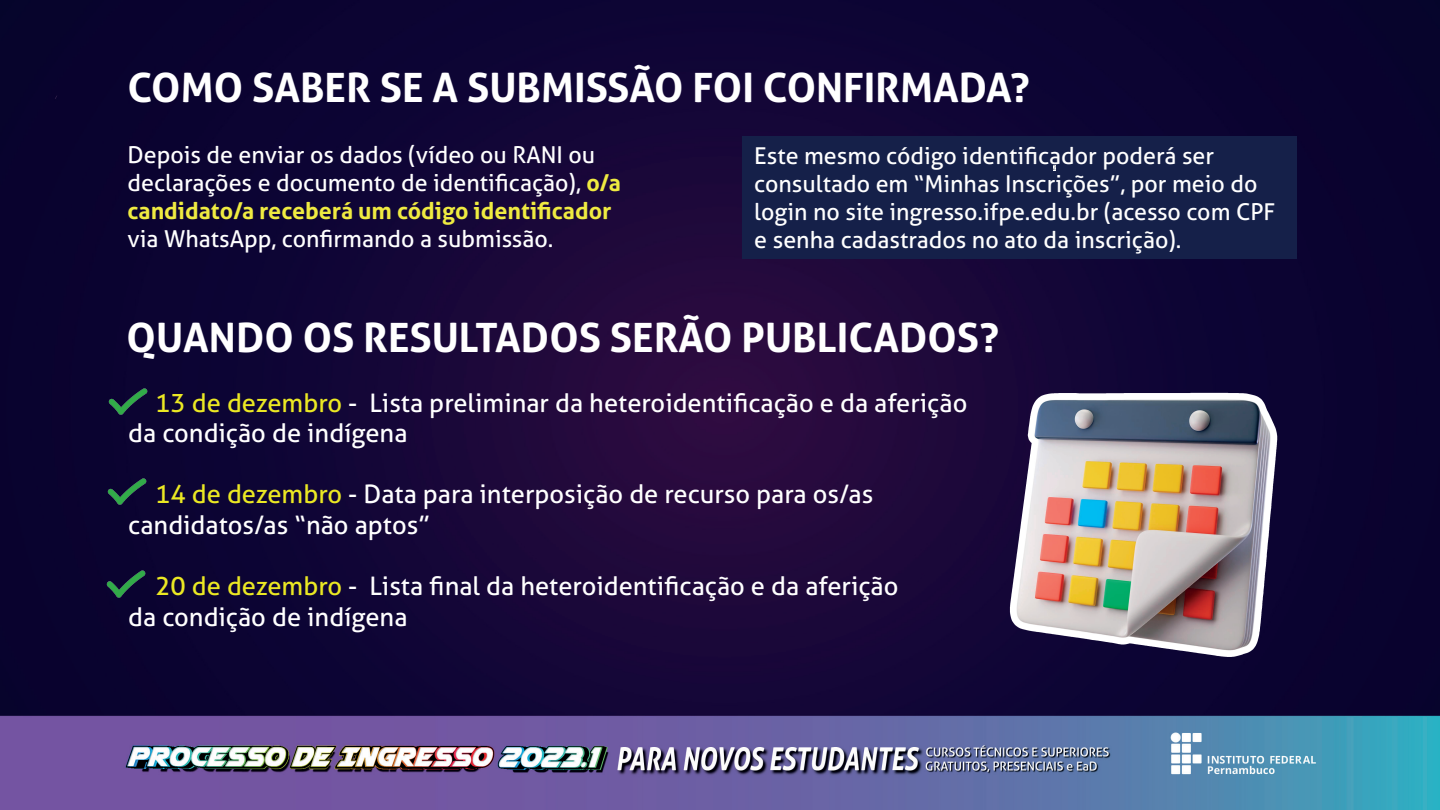
<style>
.page{position:relative;width:1440px;height:810px;background:#fff}
.page>*{position:absolute;margin:0;border:0;box-sizing:border-box;transform-origin:0 0}
.t1{font:700 40.5px "Aller";color:#fff}
.t2{font:25.5px/30.6px "Aller";color:#fff}
.t3{font:23.25px/27.9px "Aller";color:#fff}
.t4{font:300 6.38px "Open Sans";color:#243446}
.s1{font-weight:700;color:#efeb41}
.s2{color:#ebe823}
</style>
<div class="page">
<img style="left:0;top:0;width:1440px;height:810px">
<div style="left:742px;top:136px;width:556px;height:122px;background:#152049"></div>
<svg style="left:1053px;top:165px;width:3px;height:5px"></svg>
<img style="left:109px;top:387px;width:39px;height:28px">
<img style="left:108px;top:477px;width:39px;height:28px">
<img style="left:106px;top:570px;width:39px;height:28px">
<img style="left:978px;top:358px;width:331px;height:331px">
<h1 class="t1" style="left:128px;top:63px;width:904px">COMO SABER SE A SUBMISSÃO FOI CONFIRMADA?</h1>
<p class="t3" style="left:128px;top:141px;width:495px">Depois de enviar os dados (vídeo ou RANI ou declarações e documento de identificação), <span class="s1">o/a candidato/a receberá um código identificador</span></p>
<p class="t3" style="left:128px;top:225px;width:427px">via WhatsApp, confirmando a submissão.</p>
<p class="t3" style="left:754px;top:142px;width:461px">Este mesmo código identificador poderá ser</p>
<p class="t4" style="left:1052px;top:163px;width:5px">2</p>
<p class="t3" style="left:754px;top:170px;width:523px">consultado em “Minhas Inscrições”, por meio do login no site ingresso.ifpe.edu.br (acesso com CPF e senha cadastrados no ato da inscrição).</p>
<h1 class="t1" style="left:127px;top:313px;width:874px">QUANDO OS RESULTADOS SERÃO PUBLICADOS?</h1>
<p class="t2" style="left:128px;top:387px;width:841px;text-indent:27px"><span class="s2">13 de dezembro</span> - Lista preliminar da heteroidentificação e da aferição da condição de indígena</p>
<p class="t2" style="left:128px;top:479px;width:747px;text-indent:27px"><span class="s2">14 de dezembro</span> - Data para interposição de recurso para os/as candidatos/as “não aptos”</p>
<p class="t2" style="left:128px;top:571px;width:772px;text-indent:27px"><span class="s2">20 de dezembro</span> - Lista final da heteroidentificação e da aferição da condição de indígena</p>
</div>
